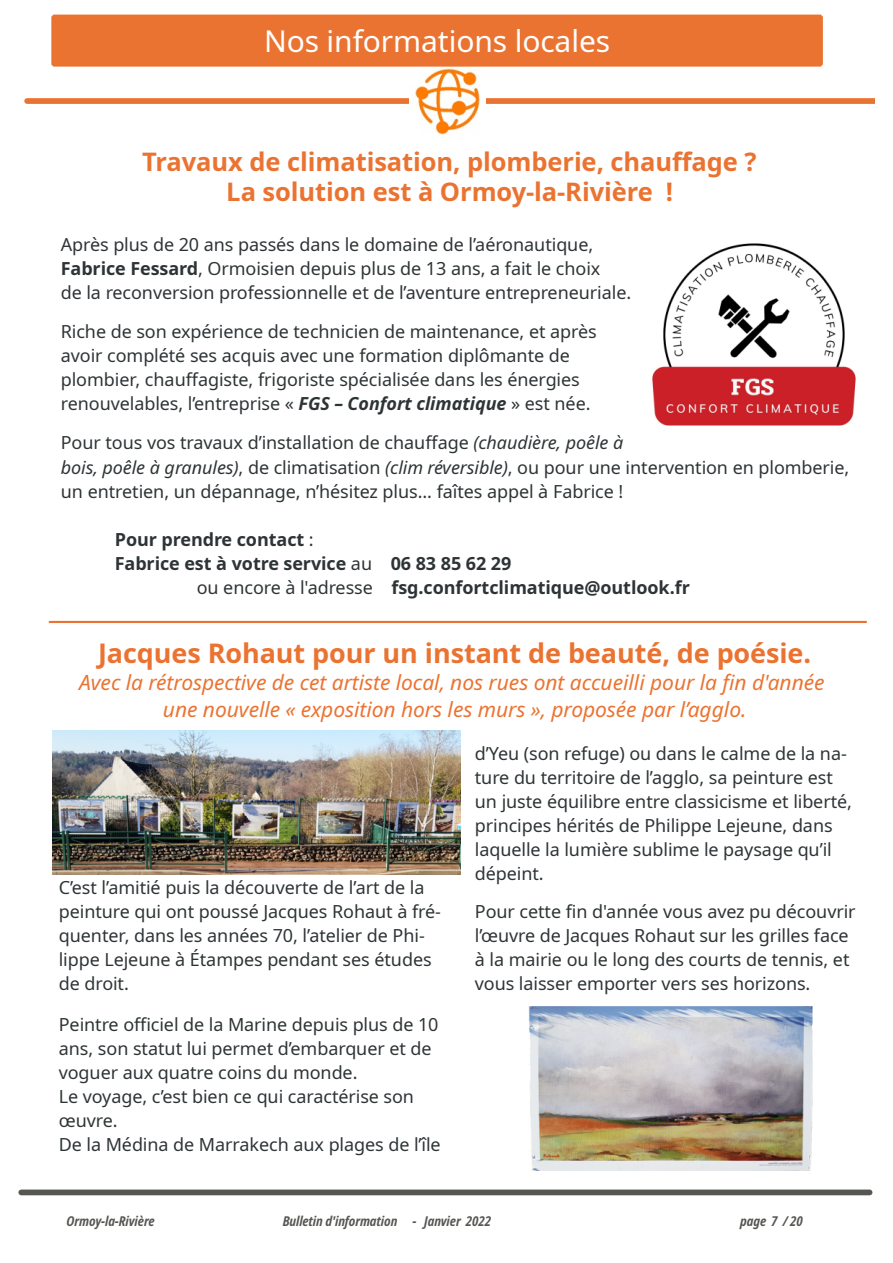
<style>
.page{position:relative;width:893px;height:1263px;background:#fff}
.page>*{position:absolute;margin:0;border:0;box-sizing:border-box;transform-origin:0 0}
.t1{font:30px "Noto Sans";letter-spacing:-.005em;color:#fff}
.t2{font:700 27px "Noto Sans";letter-spacing:-.005em;color:#eb7331}
.t3{font:700 25.5px/30px "Noto Sans";letter-spacing:-.005em;color:#eb7331;text-align:center}
.t4{font:italic 21px/27px "Noto Sans";letter-spacing:-.005em;color:#eb7331;text-align:center}
.t5{font:18px/24px "Noto Sans";letter-spacing:-.005em;color:#2e3436}
.t6{font:700 18px "Noto Sans";letter-spacing:-.005em;color:#2e3436}
.t7{font:italic 700 condensed 13.5px "Noto Sans";letter-spacing:-.005em;color:#555753}
.s1{font-weight:700}
.s2{font-weight:700;font-style:italic}
.s3{font-style:italic}
.s4{font-weight:400}
</style>
<div class="page">
<div style="left:21px;top:1189px;width:849px;height:6px;background:#555753"></div>
<div style="left:27px;top:98px;width:848px;height:6px;background:#eb7331"></div>
<img style="left:410px;top:68px;width:75px;height:67px">
<div style="left:53px;top:17px;width:768px;height:47px;background:#eb7331"></div>
<div style="left:51px;top:15px;width:772px;height:52px;border:4px solid #eb7331"></div>
<img style="left:652px;top:243px;width:204px;height:183px">
<img style="left:528px;top:1006px;width:285px;height:165px">
<img style="left:52px;top:730px;width:408px;height:145px">
<hr style="left:50px;top:621px;width:816px;height:2px;background:#eb7331">
<h1 class="t1" style="left:264px;top:20px;width:348px">Nos informations locales</h1>
<h3 class="t3" style="left:142px;top:146px;width:616px">Travaux de climatisation, plomberie, chauffage ?<br>La solution est à Ormoy-la-Rivière !</h3>
<p class="t5" style="left:61px;top:232px;width:572px">Après plus de 20 ans passés dans le domaine de l’aéronautique,<br><span class="s1">Fabrice Fessard</span>, Ormoisien depuis plus de 13 ans, a fait le choix<br>de la reconversion professionnelle et de l’aventure entrepreneuriale.</p>
<p class="t5" style="left:61px;top:319px;width:537px">Riche de son expérience de technicien de maintenance, et après avoir complété ses acquis avec une formation diplômante de plombier, chauffagiste, frigoriste spécialisée dans les énergies renouvelables, l’entreprise « <span class="s2">FGS – Confort climatique</span> » est née.</p>
<p class="t5" style="left:61px;top:430px;width:790px">Pour tous vos travaux d’installation de chauffage <span class="s3">(chaudière, poêle à<br>bois, poêle à granules)</span>, de climatisation <span class="s3">(clim réversible)</span>, ou pour une intervention en plomberie, un entretien, un dépannage, n’hésitez plus... faîtes appel à Fabrice !</p>
<p class="t6" style="left:115px;top:526px;width:200px">Pour prendre contact <span class="s4">:</span></p>
<p class="t6" style="left:115px;top:550px;width:398px">Fabrice est à votre service <span class="s4">au</span> 06 83 85 62 29</p>
<p class="t6" style="left:197px;top:574px;width:495px"><span class="s4">ou encore à l'adresse</span> fsg.confortclimatique@outlook.fr</p>
<h2 class="t2" style="left:98px;top:634px;width:715px">Jacques Rohaut pour un instant de beauté, de poésie.</h2>
<p class="t4" style="left:79px;top:669px;width:747px">Avec la rétrospective de cet artiste local, nos rues ont accueilli pour la fin d'année une nouvelle « exposition hors les murs », proposée par l’agglo.</p>
<p class="t5" style="left:59px;top:875px;width:384px">C’est l’amitié puis la découverte de l’art de la peinture qui ont poussé Jacques Rohaut à fré‐ quenter, dans les années 70, l’atelier de Phi‐ lippe Lejeune à Étampes pendant ses études de droit.</p>
<p class="t5" style="left:59px;top:1012px;width:383px">Peintre officiel de la Marine depuis plus de 10 ans, son statut lui permet d’embarquer et de voguer aux quatre coins du monde.<br>Le voyage, c’est bien ce qui caractérise son œuvre.<br>De la Médina de Marrakech aux plages de l’île</p>
<p class="t5" style="left:475px;top:741px;width:379px">d’Yeu (son refuge) ou dans le calme de la na‐ ture du territoire de l’agglo, sa peinture est un juste équilibre entre classicisme et liberté, principes hérités de Philippe Lejeune, dans laquelle la lumière sublime le paysage qu’il dépeint.</p>
<p class="t5" style="left:475px;top:899px;width:382px">Pour cette fin d'année vous avez pu découvrir l’œuvre de Jacques Rohaut sur les grilles face à la mairie ou le long des courts de tennis, et vous laisser emporter vers ses horizons.</p>
<p class="t7" style="left:67px;top:1211px;width:90px">Ormoy-la-Rivière</p>
<p class="t7" style="left:283px;top:1211px;width:210px">Bulletin d'information - Janvier 2022</p>
<p class="t7" style="left:740px;top:1211px;width:64px">page 7 / 20</p>
</div>
